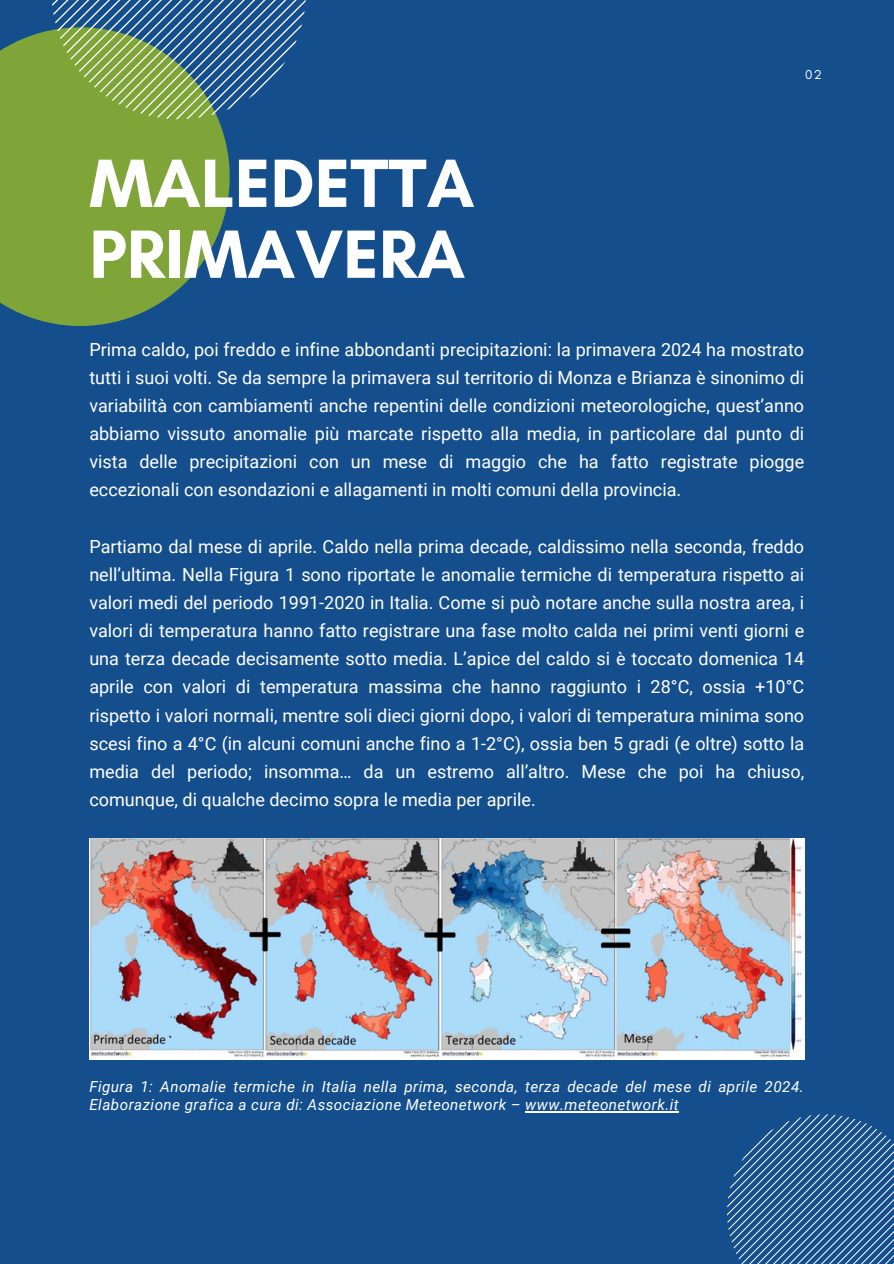
<style>
.page{position:relative;width:894px;height:1264px;background:#fff}
.page>*{position:absolute;margin:0;border:0;box-sizing:border-box;transform-origin:0 0}
.t1{font:700 69.45px/70.8px "Glacial Indifference";color:#fff}
.t2{font:18px/28.2px "Roboto";color:#fff;text-align:justify}
.t3{font:italic 15.15px/18px "Roboto";letter-spacing:.03em;color:#fff}
.t4{font:13.2px "Glacial Indifference";color:#fff}
</style>
<div class="page">
<div style="left:0;top:0;width:893px;height:1263px;background:#144e8c"></div>
<svg style="left:0;top:30px;width:230px;height:296px;background:#729941"></svg>
<svg style="left:52px;top:0;width:254px;height:119px"></svg>
<svg style="left:727px;top:1114px;width:166px;height:149px"></svg>
<img style="left:89px;top:838px;width:715px;height:221px">
<hr style="left:525px;top:1110px;width:154px;height:2px;background:#fff">
<h2 class="t1" style="left:89px;top:147px;width:386px">MALEDETTA<br>PRIMAVERA</h2>
<h2 class="t4" style="left:804px;top:66px;width:18px">02</h2>
<p class="t2" style="left:89px;top:335px;width:716px">Prima caldo, poi freddo e infine abbondanti precipitazioni: la primavera 2024 ha mostrato tutti i suoi volti. Se da sempre la primavera sul territorio di Monza e Brianza è sinonimo di variabilità con cambiamenti anche repentini delle condizioni meteorologiche, quest’anno abbiamo vissuto anomalie più marcate rispetto alla media, in particolare dal punto di vista delle precipitazioni con un mese di maggio che ha fatto registrate piogge eccezionali con esondazioni e allagamenti in molti comuni della provincia.</p>
<p class="t2" style="left:89px;top:532px;width:716px">Partiamo dal mese di aprile. Caldo nella prima decade, caldissimo nella seconda, freddo nell’ultima. Nella Figura 1 sono riportate le anomalie termiche di temperatura rispetto ai valori medi del periodo 1991-2020 in Italia. Come si può notare anche sulla nostra area, i valori di temperatura hanno fatto registrare una fase molto calda nei primi venti giorni e una terza decade decisamente sotto media. L’apice del caldo si è toccato domenica 14 aprile con valori di temperatura massima che hanno raggiunto i 28°C, ossia +10°C rispetto i valori normali, mentre soli dieci giorni dopo, i valori di temperatura minima sono scesi fino a 4°C (in alcuni comuni anche fino a 1-2°C), ossia ben 5 gradi (e oltre) sotto la media del periodo; insomma… da un estremo all’altro. Mese che poi ha chiuso, comunque, di qualche decimo sopra le media per aprile.</p>
<p class="t3" style="left:89px;top:1077px;width:715px">Figura 1: Anomalie termiche in Italia nella prima, seconda, terza decade del mese di aprile 2024.<br>Elaborazione grafica a cura di: Associazione Meteonetwork – www.meteonetwork.it</p>
</div>
